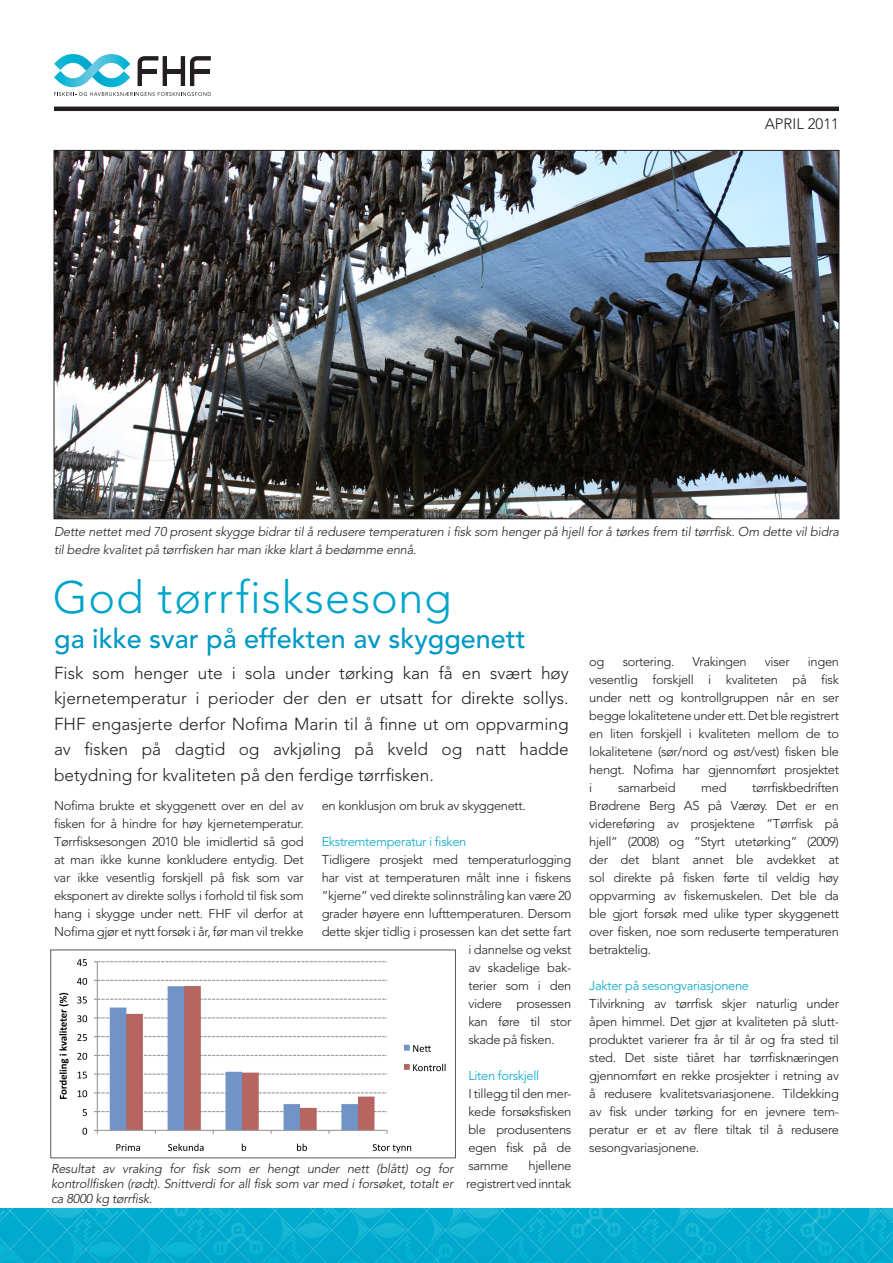
<style>
.page{position:relative;width:893px;height:1263px;background:#fff}
.page>*{position:absolute;margin:0;border:0;box-sizing:border-box;transform-origin:0 0}
.Kapittel{font:300 45px "Avenir";letter-spacing:.02em;color:#00a4ca}
.Overskrift_2{font:500 27px "Avenir";color:#0098c5}
.Brødtekst{font:300 17.25px/25.5px "Avenir";color:#231f20;text-align:justify}
.Brødtekst-2{font:300 15px "Avenir";color:#231f20}
.Brødtekst-3{font:300 12.75px/18px "Avenir";letter-spacing:-.025em;color:#231f20;text-align:justify}
.Bildetekst{font:italic 300 12.75px/15px "Avenir";letter-spacing:-.015em;color:#231f20}
.Brødtekst-4{font:300 12.75px "Avenir";letter-spacing:-.025em;color:#00a4ca}
</style>
<div class="page">
<img style="left:56px;top:152px;width:781px;height:365px">
<img style="left:0;top:1209px;width:893px;height:54px">
<hr style="left:54px;top:107px;width:785px;height:4px;background:#231f20">
<svg style="left:54px;top:54px;width:157px;height:42px"></svg>
<img style="left:59px;top:959px;width:387px;height:194px">
<p class="Brødtekst-2" style="left:765px;top:115px;width:76px">APRIL 2011</p>
<p class="Bildetekst" style="left:54px;top:522px;width:786px;line-height:18px">Dette nettet med 70 prosent skygge bidrar til å redusere temperaturen i fisk som henger på hjell for å tørkes frem til tørrfisk. Om dette vil bidra til bedre kvalitet på tørrfisken har man ikke klart å bedømme ennå.</p>
<p class="Kapittel" style="left:53px;top:571px;width:400px">God tørrfisksesong</p>
<p class="Overskrift_2" style="left:54px;top:623px;width:473px">ga ikke svar på effekten av skyggenett</p>
<p class="Brødtekst" style="left:54px;top:660px;width:516px">Fisk som henger ute i sola under tørking kan få en svært høy kjernetemperatur i perioder der den er utsatt for direkte sollys.<br>FHF engasjerte derfor Nofima Marin til å finne ut om oppvarming av fisken på dagtid og avkjøling på kveld og natt hadde betydning for kvaliteten på den ferdige tørrfisken.</p>
<p class="Brødtekst-3" style="left:54px;top:797px;width:251px">Nofima brukte et skyggenett over en del av fisken for å hindre for høy kjernetemperatur.<br>Tørrfisksesongen 2010 ble imidlertid så god at man ikke kunne konkludere entydig. Det var ikke vesentlig forskjell på fisk som var eksponert av direkte sollys i forhold til fisk som hang i skygge under nett. FHF vil derfor at Nofima gjør et nytt forsøk i år, før man vil trekke</p>
<p class="Brødtekst-3" style="left:322px;top:797px;width:206px">en konklusjon om bruk av skyggenett.</p>
<p class="Brødtekst-4" style="left:322px;top:834px;width:146px">Ekstremtemperatur i fisken</p>
<p class="Brødtekst-3" style="left:322px;top:851px;width:251px">Tidligere prosjekt med temperaturlogging</p>
<p class="Brødtekst-3" style="left:322px;top:869px;width:251px">har vist at temperaturen målt inne i fiskens</p>
<p class="Brødtekst-3" style="left:322px;top:887px;width:251px">”kjerne” ved direkte solinnstråling kan være 20</p>
<p class="Brødtekst-3" style="left:322px;top:905px;width:251px">grader høyere enn lufttemperaturen. Dersom</p>
<p class="Brødtekst-3" style="left:322px;top:923px;width:251px">dette skjer tidlig i prosessen kan det sette fart</p>
<p class="Brødtekst-3" style="left:468px;top:941px;width:104px">i dannelse og vekst</p>
<p class="Brødtekst-3" style="left:468px;top:959px;width:104px">av skadelige bak-</p>
<p class="Brødtekst-3" style="left:468px;top:977px;width:104px">terier som i den</p>
<p class="Brødtekst-3" style="left:468px;top:995px;width:104px">videre prosessen</p>
<p class="Brødtekst-3" style="left:468px;top:1013px;width:104px">kan føre til stor</p>
<p class="Brødtekst-3" style="left:468px;top:1031px;width:88px">skade på fisken.</p>
<p class="Brødtekst-4" style="left:468px;top:1068px;width:72px">Liten forskjell</p>
<p class="Brødtekst-3" style="left:468px;top:1085px;width:104px">I tillegg til den mer&shy;kede forsøksfisken ble produsentens egen fisk på de samme</p>
<p class="Brødtekst-3" style="left:466px;top:1157px;width:107px;text-align:right">hjellene<br>registrert ved inntak</p>
<p class="Bildetekst" style="left:51px;top:1161px;width:404px;text-align:justify">Resultat av vraking for fisk som er hengt under nett (blått) og for kontrollfisken (rødt). Snittverdi for all fisk som var med i forsøket, totalt er ca 8000 kg tørrfisk.</p>
<p class="Brødtekst-3" style="left:589px;top:653px;width:17px">og</p>
<p class="Brødtekst-3" style="left:623px;top:653px;width:53px">sortering.</p>
<p class="Brødtekst-3" style="left:693px;top:653px;width:56px">Vrakingen</p>
<p class="Brødtekst-3" style="left:765px;top:653px;width:26px">viser</p>
<p class="Brødtekst-3" style="left:589px;top:653px;width:251px;text-indent:218px">ingen vesentlig forskjell i kvaliteten på fisk under nett og kontrollgruppen når en ser begge lokalitetene under ett. Det ble registrert en liten forskjell i kvaliteten mellom de to lokalitetene (sør/nord og øst/vest) fisken ble hengt. Nofima har gjennomført prosjektet i</p>
<p class="Brødtekst-3" style="left:589px;top:779px;width:251px;text-indent:163px">tørrfiskbedriften Brødrene Berg AS på Værøy. Det er en videreføring av prosjektene ”Tørrfisk på hjell” (2008) og ”Styrt utetørking” (2009) der det blant annet ble avdekket at sol direkte på fisken førte til veldig høy oppvarming av fiskemuskelen. Det ble da ble gjort forsøk med ulike typer skyggenett over fisken, noe som reduserte temperaturen betraktelig.</p>
<p class="Brødtekst-4" style="left:589px;top:978px;width:161px">Jakter på sesongvariasjonene</p>
<p class="Brødtekst-3" style="left:589px;top:995px;width:251px">Tilvirkning av tørrfisk skjer naturlig under åpen himmel. Det gjør at kvaliteten på slutt&shy;produktet varierer fra år til år og fra sted til sted. Det siste tiåret har tørrfisknæringen gjennomført en rekke prosjekter i retning av å redusere kvalitetsvariasjonene. Tildekking av fisk under tørking for en jevnere tem&shy;peratur er et av flere tiltak til å redusere sesongvariasjonene.</p>
<p class="Brødtekst-3" style="left:618px;top:779px;width:59px">samarbeid</p>
<p class="Brødtekst-3" style="left:701px;top:779px;width:27px">med</p>
</div>
